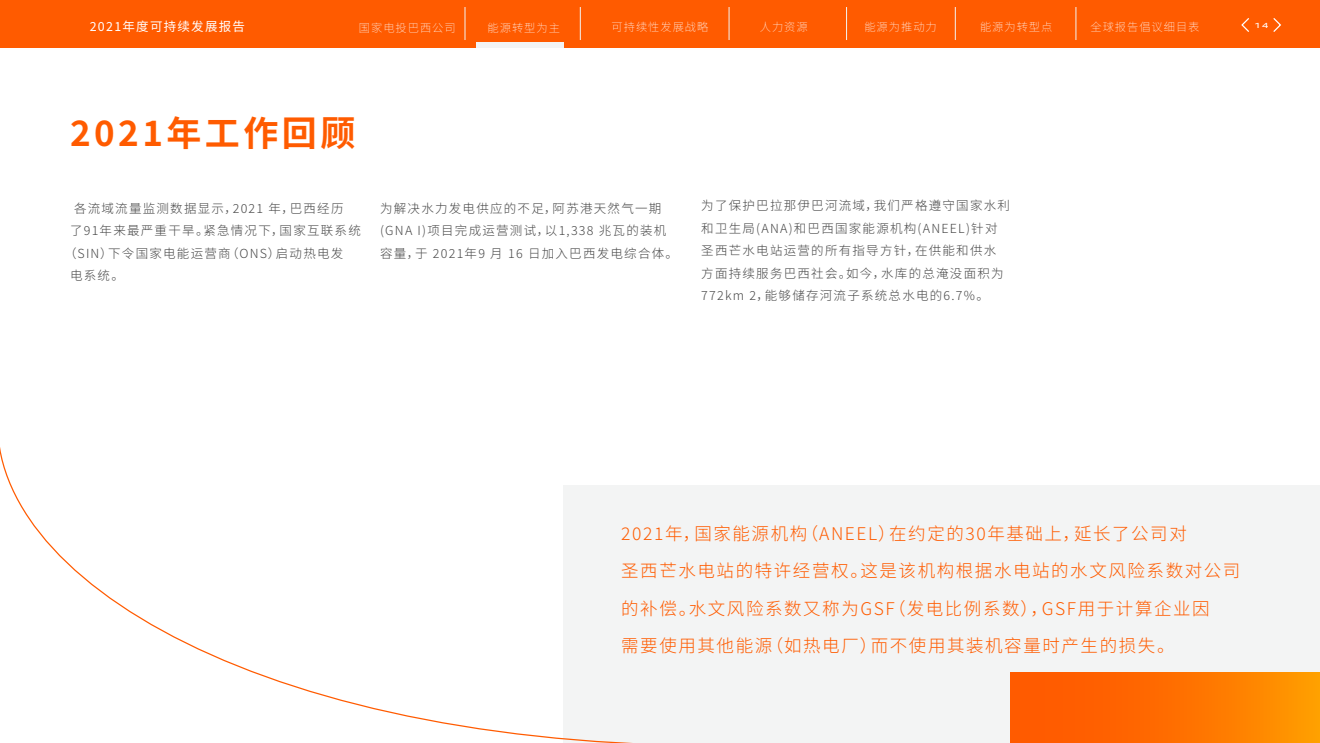
<style>
.page{position:relative;width:1320px;height:743px;background:#fff}
.page>*{position:absolute;margin:0;border:0;box-sizing:border-box;transform-origin:0 0}
.t1{font:700 35px "Noto Sans SC";letter-spacing:.1em;color:#ff5b00}
.t2{font:300 17.5px/37.5px "Noto Sans SC";letter-spacing:.09em;color:#ff5b00}
.t3{font:300 12.5px/22.5px "Noto Sans SC";letter-spacing:.1em;color:#474747}
.t4{font:12.5px "Noto Sans SC";letter-spacing:.1em;color:#fff}
.t5{font:100 11.25px "Noto Sans SC";letter-spacing:.085em;color:#fff}
.t6{font:500 expanded 7.5px "Venn";color:#fff}
</style>
<div class="page">
<div style="left:564px;top:485px;width:756px;height:257px;background:#f3f4f4"></div>
<div style="left:1010px;top:672px;width:310px;height:70px;background:linear-gradient(to right,#ff4e00,#ff9500)"></div>
<div style="left:0;top:0;width:1320px;height:48px;background:#ff5b00"></div>
<svg style="left:1241px;top:18px;width:8px;height:14px"></svg>
<svg style="left:1273px;top:18px;width:8px;height:14px"></svg>
<div style="left:476px;top:42px;width:88px;height:6px;background:#f3f4f4"></div>
<hr style="left:465px;top:7px;width:1px;height:33px;background:#f3f4f4">
<hr style="left:580px;top:7px;width:1px;height:33px;background:#f3f4f4">
<hr style="left:955px;top:7px;width:1px;height:33px;background:#f3f4f4">
<hr style="left:1076px;top:7px;width:1px;height:33px;background:#f3f4f4">
<hr style="left:729px;top:7px;width:1px;height:33px;background:#f3f4f4">
<hr style="left:846px;top:7px;width:1px;height:33px;background:#f3f4f4">
<p class="t4" style="left:90px;top:20px;width:157px">2021年度可持续发展报告</p>
<p class="t5" style="left:359px;top:21px;width:98px">国家电投巴西公司</p>
<p class="t5" style="left:488px;top:22px;width:74px">能源转型为主</p>
<p class="t5" style="left:612px;top:21px;width:98px">可持续性发展战略</p>
<p class="t5" style="left:760px;top:21px;width:49px">人力资源</p>
<p class="t5" style="left:864px;top:21px;width:74px">能源为推动力</p>
<p class="t5" style="left:980px;top:21px;width:74px">能源为转型点</p>
<p class="t5" style="left:1090px;top:21px;width:111px">全球报告倡议细目表</p>
<h1 class="t1" style="left:70px;top:113px;width:287px">2021年工作回顾</h1>
<p class="t3" style="left:74px;top:197px;width:271px">各流域流量监测数据显示，2021 年，巴西经历</p>
<p class="t3" style="left:70px;top:219px;width:292px">了91年来最严重干旱。紧急情况下，国家互联系统</p>
<p class="t3" style="left:64px;top:242px;width:281px">（SIN）下令国家电能运营商（ONS）启动热电发</p>
<p class="t3" style="left:70px;top:264px;width:55px">电系统。</p>
<p class="t3" style="left:380px;top:197px;width:300px">为解决水力发电供应的不足，阿苏港天然气一期(GNA I)项目完成运营测试，以1,338 兆瓦的装机容量，于 2021年9 月 16 日加入巴西发电综合体。</p>
<p class="t3" style="left:701px;top:194px;width:310px">为了保护巴拉那伊巴河流域，我们严格遵守国家水利和卫生局(ANA)和巴西国家能源机构(ANEEL)针对圣西芒水电站运营的所有指导方针，在供能和供水方面持续服务巴西社会。如今，水库的总淹没面积为<br>772km 2，能够储存河流子系统总水电的6.7%。</p>
<p class="t6" style="left:1254px;top:20px;width:16px">14</p>
<h2 class="t2" style="left:621px;top:514px;width:621px">2021年，国家能源机构（ANEEL）在约定的30年基础上，延长了公司对<br>圣西芒水电站的特许经营权。这是该机构根据水电站的水文风险系数对公司的补偿。水文风险系数又称为GSF（发电比例系数），GSF用于计算企业因<br>需要使用其他能源（如热电厂）而不使用其装机容量时产生的损失。</h2>
</div>
